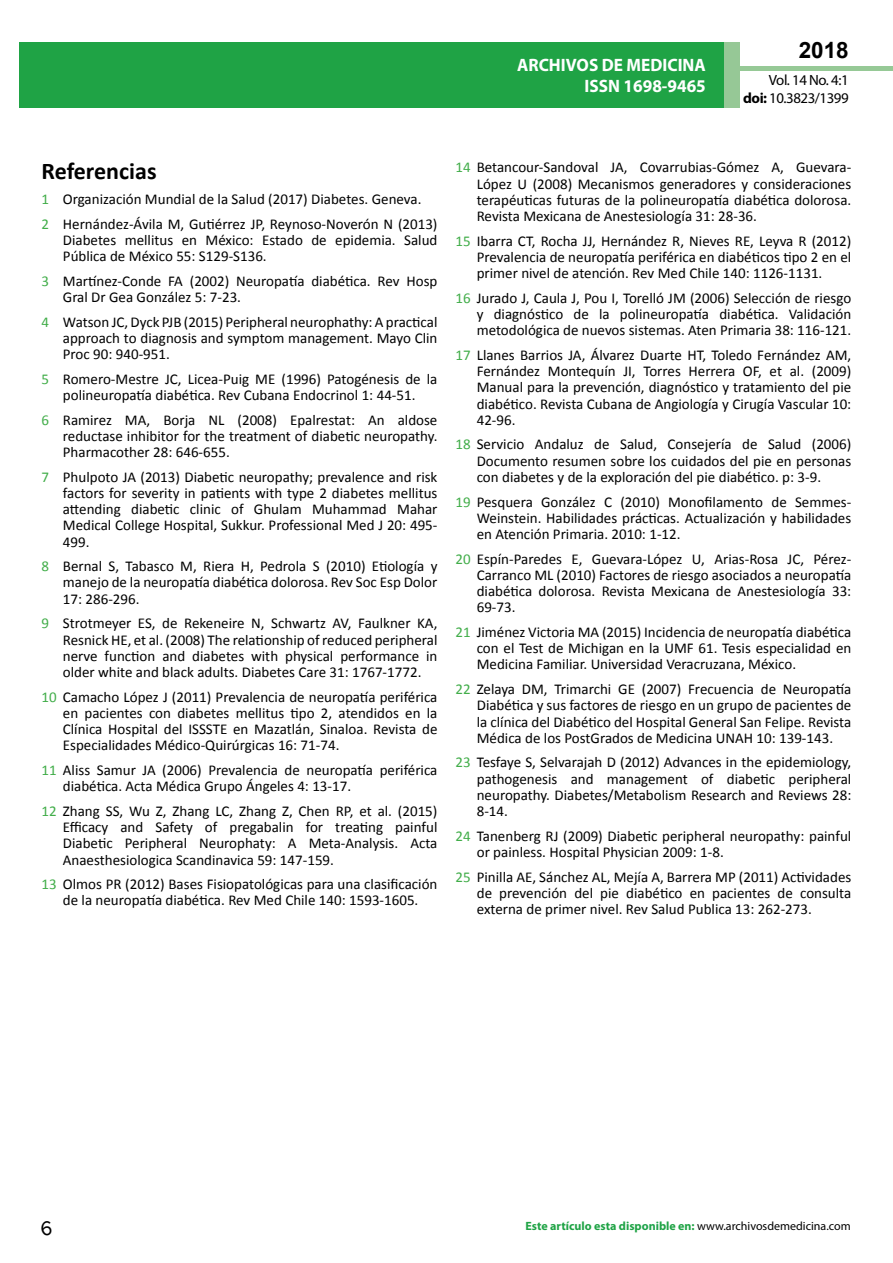
<style>
.page{position:relative;width:893px;height:1263px;background:#fff}
.page>*{position:absolute;margin:0;border:0;box-sizing:border-box;transform-origin:0 0}
.t1{font:25.5px "Tunga";color:#000}
.t2{font:700 24px "Calibri";color:#000}
.t3{font:700 22.5px "Arial";color:#000}
.t4{font:700 18px/21.6px "Myriad Pro";color:#fff;text-align:right;scale:.96 1}
.t5{font:15px/16.2px "Calibri";color:#000;text-align:justify}
.t6{font:14.85px/17.9px "Myriad Pro";letter-spacing:-.03em;color:#000;text-align:right}
.t7{font:700 12px "Myriad Pro";color:#1fa345}
.s1{font-weight:700}
.s2{color:#41ad49}
.s3{color:#1da34a}
.s4{font-weight:400;color:#000}
</style>
<div class="page">
<div style="left:722px;top:66px;width:171px;height:5px;background:#96c996"></div>
<div style="left:19px;top:42px;width:706px;height:66px;background:#1fa345"></div>
<div style="left:725px;top:42px;width:15px;height:66px;background:#96c896"></div>
<p class="t4" style="left:517px;top:53px;width:198px">ARCHIVOS DE MEDICINA<br>ISSN 1698-9465</p>
<h3 class="t3" style="left:799px;top:35px;width:52px">2018</h3>
<p class="t6" style="left:743px;top:71px;width:107px">Vol. 14 No. 4:1 <span class="s1">doi:</span> 10.3823/1399</p>
<h2 class="t2" style="left:42px;top:156px;width:116px">Referencias</h2>
<p class="t5" style="left:42px;top:187px;width:397px;line-height:24.8px"><span class="s2">1</span> Organización Mundial de la Salud (2017) Diabetes. Geneva.<br><span class="s2">2</span> Herná ndez-Ávila M, Gutiérrez JP, Reynoso-Noverón N (2013)</p>
<p class="t5" style="left:63px;top:232px;width:376px">Diabetes mellitus en México: Estado de epidemia. Salud<br>Pú blica de México 55: S129-S136.</p>
<p class="t5" style="left:63px;top:273px;width:376px;text-indent:-21px"><span class="s2">3</span> Martínez-Conde FA (2002) Neuropatía diabética. Rev Hosp<br>Gral Dr Gea González 5: 7-23.</p>
<p class="t5" style="left:63px;top:314px;width:376px;text-indent:-21px"><span class="s2">4</span> Watson JC,Dyck PJB (2015) Peripheral neurophathy: A practical approach to diagnosis and symptom management. Mayo Clin Proc 90: 940-951.</p>
<p class="t5" style="left:42px;top:371px;width:397px;text-align:center"><span class="s2">5</span> Romero-Mestre JC, Licea-Puig ME (1996) Patogénesis de la polineuropatía diabética. Rev Cubana Endocrinol 1: 44-51.</p>
<p class="t5" style="left:63px;top:412px;width:376px;text-indent:-21px"><span class="s2">6</span> Ramirez MA, Borja NL (2008) Epalrestat: An aldose reductase inhibitor for the treatment of diabetic neuropathy.<br>Pharmacother 28: 646-655.</p>
<p class="t5" style="left:63px;top:469px;width:376px;text-indent:-21px"><span class="s2">7</span> Phulpoto JA (2013) Diabetic neuropathy; prevalence and risk factors for severity in patients with type 2 diabetes mellitus attending diabetic clinic of Ghulam Muhammad Mahar Medical College Hospital, Sukkur. Professional Med J 20: 495- 499.</p>
<p class="t5" style="left:63px;top:558px;width:376px;text-indent:-21px"><span class="s2">8</span> Bernal S, Tabasco M, Riera H, Pedrola S (2010) Etiología y manejo de la neuropatía diabética dolorosa. Rev Soc Esp Dolor 17: 286-296.</p>
<p class="t5" style="left:63px;top:615px;width:376px;text-indent:-21px"><span class="s2">9</span> Strotmeyer ES, de Rekeneire N, Schwartz AV, Faulkner KA, Resnick HE, et al. (2008) The relationship of reduced peripheral nerve function and diabetes with physical performance in older white and black adults. Diabetes Care 31: 1767-1772.</p>
<p class="t5" style="left:63px;top:689px;width:376px;text-indent:-21px"><span class="s2">10</span> Camacho López J (2011) Prevalencia de neuropatía periférica en pacientes con diabetes mellitus tipo 2, atendidos en la Clínica Hospital del ISSSTE en Mazatlán, Sinaloa. Revista de Especialidades Médico-Quirúrgicas 16: 71-74.</p>
<p class="t5" style="left:63px;top:762px;width:376px;text-indent:-21px"><span class="s2">11</span> Aliss Samur JA (2006) Prevalencia de neuropatía periférica diabética. Acta Médica Grupo Ángeles 4: 13-17.</p>
<p class="t5" style="left:63px;top:803px;width:376px;text-indent:-21px"><span class="s2">12</span> Zhang SS, Wu Z, Zhang LC, Zhang Z, Chen RP, et al. (2015)<br>Efficacy and Safety of pregabalin for treating painful Diabetic Peripheral Neurophaty: A Meta-Analysis. Acta Anaesthesiologica Scandinavica 59: 147-159.</p>
<p class="t5" style="left:42px;top:876px;width:397px;text-align:center"><span class="s2">13</span> Olmos PR (2012) Bases Fisiopatológicas para una clasificación de la neuropatía diabética. Rev Med Chile 140: 1593-1605.</p>
<p class="t5" style="left:477px;top:159px;width:376px;text-indent:-21px"><span class="s2">14</span> Betancour-Sandoval JA, Covarrubias-Gómez A, Guevara-López U (2008) Mecanismos generadores y consideraciones terapéuticas futuras de la polineuropatía diabética dolorosa.<br>Revista Mexicana de Anestesiología 31: 28-36.</p>
<p class="t5" style="left:477px;top:233px;width:376px;text-indent:-21px"><span class="s2">15</span> Ibarra CT, Rocha JJ, Hernández R, Nieves RE, Leyva R (2012)<br>Prevalencia de neuropatía periférica en diabéticos tipo 2 en el primer nivel de atención. Rev Med Chile 140: 1126-1131.</p>
<p class="t5" style="left:477px;top:290px;width:376px;text-indent:-21px"><span class="s2">16</span> Jurado J, Caula J, Pou I, Torelló JM (2006) Selección de riesgo y diagnóstico de la polineuropatía diabética. Validación metodológica de nuevos sistemas. Aten Primaria 38: 116-121.</p>
<p class="t5" style="left:477px;top:347px;width:376px;text-indent:-21px"><span class="s2">17</span> Llanes Barrios JA, Álvarez Duarte HT, Toledo Fernández AM, Fernández Montequín JI, Torres Herrera OF, et al. (2009)<br>Manual para la prevención, diagnóstico y tratamiento del pie diabético. Revista Cubana de Angiología y Cirugía Vascular 10:<br>42-96.</p>
<p class="t5" style="left:477px;top:436px;width:376px;text-indent:-21px"><span class="s2">18</span> Servicio Andaluz de Salud, Consejería de Salud (2006)<br>Documento resumen sobre los cuidados del pie en personas con diabetes y de la exploración del pie diabético. p: 3-9.</p>
<p class="t5" style="left:477px;top:494px;width:376px;text-indent:-21px"><span class="s2">19</span> Pesquera González C (2010) Monofilamento de Semmes-Weinstein. Habilidades prácticas. Actualización y habilidades en Atención Primaria. 2010: 1-12.</p>
<p class="t5" style="left:477px;top:551px;width:376px;text-indent:-21px"><span class="s2">20</span> Espín-Paredes E, Guevara-López U, Arias-Rosa JC, Pérez-Carranco ML (2010) Factores de riesgo asociados a neuropatía diabética dolorosa. Revista Mexicana de Anestesiología 33:<br>69-73.</p>
<p class="t5" style="left:477px;top:624px;width:376px;text-indent:-21px"><span class="s2">21</span> Jiménez Victoria MA (2015) Incidencia de neuropatía diabética con el Test de Michigan en la UMF 61. Tesis especialidad en Medicina Familiar. Universidad Veracruzana, México.</p>
<p class="t5" style="left:477px;top:681px;width:376px;text-indent:-21px"><span class="s2">22</span> Zelaya DM, Trimarchi GE (2007) Frecuencia de Neuropatía Diabética y sus factores de riesgo en un grupo de pacientes de la clínica del Diabético del Hospital General San Felipe. Revista Médica de los PostGrados de Medicina UNAH 10: 139-143.</p>
<p class="t5" style="left:477px;top:754px;width:376px;text-indent:-21px"><span class="s2">23</span> Tesfaye S, Selvarajah D (2012) Advances in the epidemiology, pathogenesis and management of diabetic peripheral neuropathy. Diabetes/Metabolism Research and Reviews 28:<br>8-14.</p>
<p class="t5" style="left:477px;top:828px;width:376px;text-indent:-21px"><span class="s2">24</span> Tanenberg RJ (2009) Diabetic peripheral neuropathy: painful or painless. Hospital Physician 2009: 1-8.</p>
<p class="t5" style="left:477px;top:869px;width:376px;text-indent:-21px"><span class="s2">25</span> Pinilla AE, Sánchez AL, Mejía A, Barrera MP (2011) Actividades de prevención del pie diabético en pacientes de consulta externa de primer nivel. Rev Salud Publica 13: 262-273.</p>
<h1 class="t1" style="left:40px;top:1211px;width:14px">6</h1>
<p class="t7" style="left:525px;top:1218px;width:327px">Este artículo esta disp<span class="s3">oni</span>ble en: <span class="s4">www.archivosdemedicina.com</span></p>
</div>
